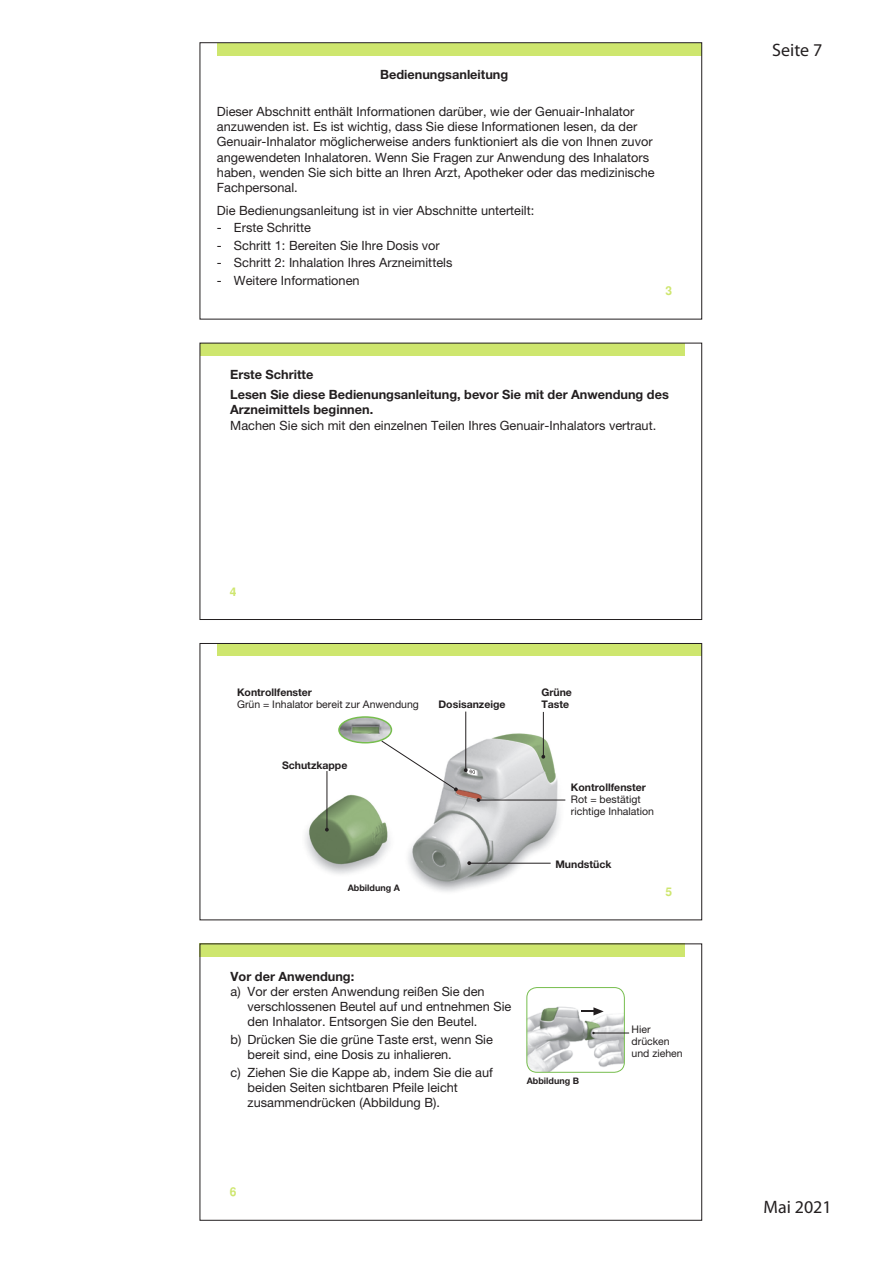
<style>
.page{position:relative;width:893px;height:1263px;background:#fff}
.page>*{position:absolute;margin:0;border:0;box-sizing:border-box;transform-origin:0 0}
.t1{font:18px "Myriad Pro";color:#231f20}
.t2{font:12.75px/15.3px "Helvetica Neue LT Pro";color:#231f20}
.t3{font:700 12.75px/19.5px "Helvetica Neue LT Pro";color:#231f20}
.t4{font:700 12px "Nimbus San L";color:#cee66e}
.t5{font:10.5px/12px "Helvetica Neue LT Pro";color:#231f20}
.t6{font:700 10.5px/12px "Helvetica Neue LT Pro";color:#231f20}
.t7{font:700 9px "Helvetica Neue LT Pro";color:#231f20}
</style>
<div class="page">
<div style="left:217px;top:43px;width:485px;height:12px;background:#cee66e"></div>
<div style="left:200px;top:343px;width:485px;height:13px;background:#cee66e"></div>
<div style="left:200px;top:343px;width:502px;height:277px;border:1px solid #231f20"></div>
<div style="left:217px;top:643px;width:485px;height:13px;background:#cee66e"></div>
<img style="left:305px;top:730px;width:261px;height:162px">
<img style="left:339px;top:717px;width:52px;height:26px">
<div style="left:338px;top:716px;width:54px;height:27px;border:2px solid #77be4e;border-radius:50%"></div>
<hr style="left:327px;top:771px;width:1px;height:58px;background:#231f20">
<hr style="left:465px;top:711px;width:1px;height:58px;background:#231f20">
<hr style="left:543px;top:712px;width:1px;height:44px;background:#231f20">
<svg style="left:541px;top:755px;width:4px;height:4px"></svg>
<hr style="left:470px;top:863px;width:81px;height:1px;background:#231f20">
<svg style="left:467px;top:861px;width:4px;height:4px"></svg>
<hr style="left:479px;top:800px;width:86px;height:1px;background:#231f20">
<svg style="left:381px;top:740px;width:77px;height:51px"></svg>
<svg style="left:464px;top:767px;width:13px;height:8px"></svg>
<div style="left:200px;top:643px;width:502px;height:277px;border:1px solid #231f20"></div>
<div style="left:200px;top:944px;width:485px;height:12px;background:#cee66e"></div>
<img style="left:528px;top:987px;width:96px;height:84px">
<div style="left:526px;top:987px;width:99px;height:86px;border:1px solid #77be4e;border-radius:10px"></div>
<svg style="left:582px;top:1007px;width:22px;height:8px"></svg>
<hr style="left:593px;top:1033px;width:36px;height:1px;background:#231f20">
<p class="t3" style="left:380px;top:65px;width:130px">Bedienungsanleitung</p>
<p class="t2" style="left:217px;top:103px;width:439px">Dieser Abschnitt enthält Informationen darüber, wie der Genuair-Inhalator anzuwenden ist. Es ist wichtig, dass Sie diese Informationen lesen, da der Genuair-Inhalator möglicherweise anders funktioniert als die von Ihnen zuvor angewendeten Inhalatoren. Wenn Sie Fragen zur Anwendung des Inhalators haben, wenden Sie sich bitte an Ihren Arzt, Apotheker oder das medizinische Fachpersonal.</p>
<p class="t2" style="left:217px;top:202px;width:319px">Die Bedienungsanleitung ist in vier Abschnitte unterteilt:</p>
<p class="t2" style="left:217px;top:220px;width:95px">- Erste Schritte</p>
<p class="t2" style="left:217px;top:237px;width:224px">- Schritt 1: Bereiten Sie Ihre Dosis vor</p>
<p class="t2" style="left:217px;top:255px;width:237px">- Schritt 2: Inhalation Ihres Arzneimittels</p>
<p class="t2" style="left:217px;top:272px;width:144px">- Weitere Informationen</p>
<p class="t4" style="left:665px;top:284px;width:8px">3</p>
<p class="t3" style="left:230px;top:365px;width:440px">Erste Schritte<br>Lesen Sie diese Bedienungsanleitung, bevor Sie mit der Anwendung des</p>
<p class="t3" style="left:230px;top:399px;width:145px">Arzneimittels beginnen.</p>
<p class="t2" style="left:230px;top:417px;width:428px">Machen Sie sich mit den einzelnen Teilen Ihres Genuair-Inhalators vertraut.</p>
<p class="t4" style="left:230px;top:584px;width:8px">4</p>
<p class="t6" style="left:237px;top:686px;width:77px">Kontrollfenster</p>
<p class="t5" style="left:237px;top:698px;width:183px">Grün = Inhalator bereit zur Anwendung</p>
<p class="t6" style="left:282px;top:759px;width:67px">Schutzkappe</p>
<p class="t6" style="left:438px;top:698px;width:69px">Dosisanzeige</p>
<p class="t7" style="left:348px;top:882px;width:54px">Abbildung A</p>
<p class="t6" style="left:541px;top:686px;width:32px">Grüne<br>Taste</p>
<p class="t6" style="left:571px;top:780px;width:77px">Kontrollfenster</p>
<p class="t5" style="left:571px;top:792px;width:85px">Rot = bestätigt richtige Inhalation</p>
<p class="t6" style="left:555px;top:858px;width:58px">Mundstück</p>
<p class="t4" style="left:665px;top:885px;width:8px">5</p>
<p class="t3" style="left:231px;top:966px;width:125px">Vor der Anwendung:</p>
<p class="t2" style="left:248px;top:983px;width:265px;text-indent:-17px">a) Vor der ersten Anwendung reißen Sie den verschlossenen Beutel auf und entnehmen Sie den Inhalator. Entsorgen Sie den Beutel.</p>
<p class="t2" style="left:248px;top:1031px;width:247px;text-indent:-17px">b) Drücken Sie die grüne Taste erst, wenn Sie bereit sind, eine Dosis zu inhalieren.</p>
<p class="t2" style="left:248px;top:1064px;width:247px;text-indent:-17px">c) Ziehen Sie die Kappe ab, indem Sie die auf beiden Seiten sichtbaren Pfeile leicht zusammendrücken (Abbildung B).</p>
<p class="t7" style="left:527px;top:1075px;width:54px">Abbildung B</p>
<p class="t5" style="left:632px;top:1023px;width:53px">Hier drücken und ziehen</p>
<p class="t4" style="left:230px;top:1185px;width:8px">6</p>
<h1 class="t1" style="left:772px;top:39px;width:52px">Seite 7</h1>
<h1 class="t1" style="left:763px;top:1196px;width:70px">Mai 2021</h1>
</div>
